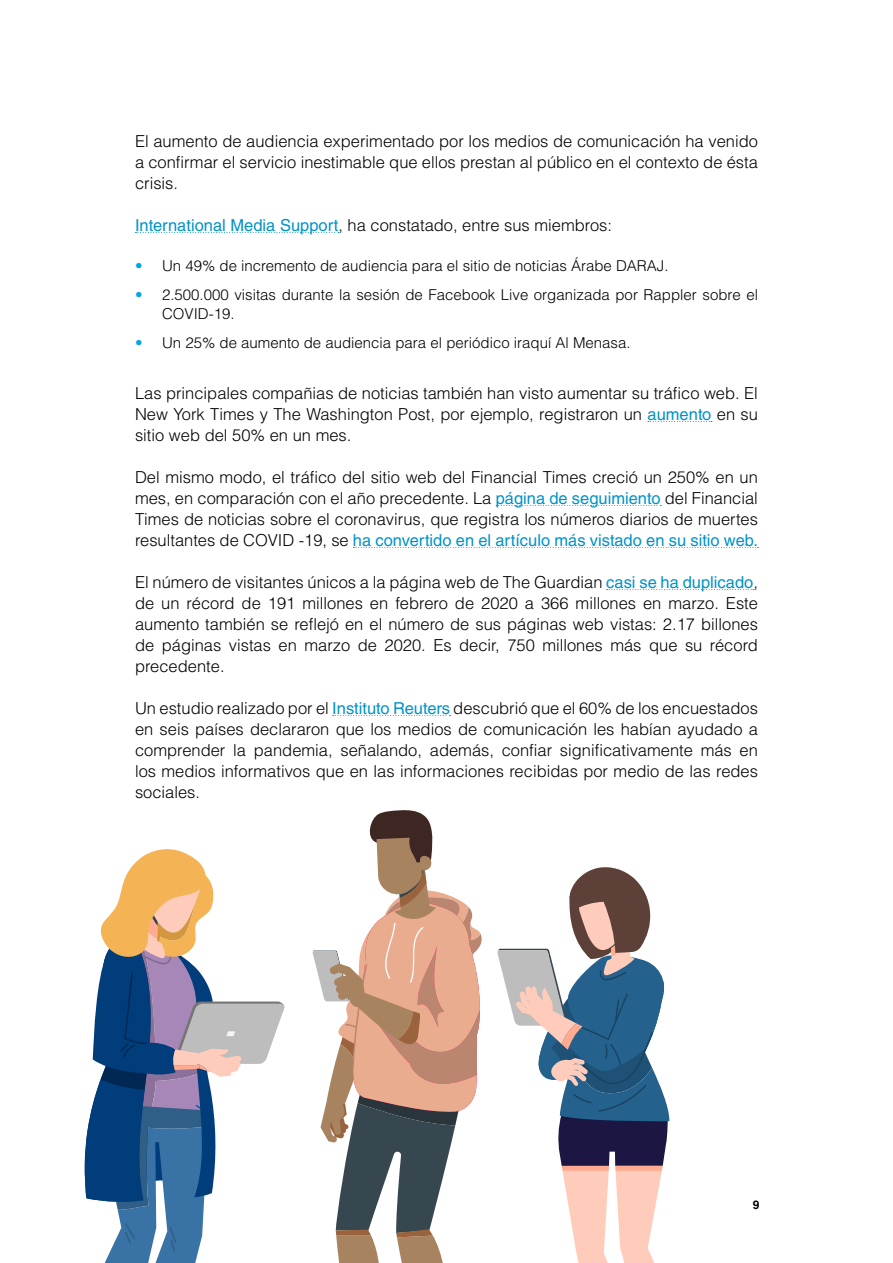
<style>
.page{position:relative;width:893px;height:1263px;background:#fff}
.page>*{position:absolute;margin:0;border:0;box-sizing:border-box;transform-origin:0 0}
.t1{font:300 16.5px/21px "Helvetica LT Std";color:#000;text-align:justify}
.t2{font:300 15px/19.5px "Helvetica LT Std";color:#000}
.t3{font:700 12px "Helvetica LT Std";color:#000}
.s1{font-weight:400;color:#0092c8}
.s2{color:#00a5e3}
</style>
<div class="page">
<svg style="left:497px;top:867px;width:173px;height:396px"></svg>
<svg style="left:313px;top:810px;width:169px;height:453px"></svg>
<svg style="left:85px;top:849px;width:200px;height:414px"></svg>
<svg style="left:135px;top:232px;width:204px;height:1px"></svg>
<svg style="left:648px;top:421px;width:64px;height:1px"></svg>
<svg style="left:496px;top:505px;width:165px;height:1px"></svg>
<svg style="left:353px;top:547px;width:406px;height:1px"></svg>
<svg style="left:607px;top:589px;width:147px;height:1px"></svg>
<svg style="left:333px;top:715px;width:117px;height:1px"></svg>
<p class="t1" style="left:135px;top:130px;width:624px">El aumento de audiencia experimentado por los medios de comunicación ha venido a confirmar el servicio inestimable que ellos prestan al público en el contexto de ésta crisis.</p>
<p class="t1" style="left:135px;top:214px;width:479px"><span class="s1">International Media Support</span>, ha constatado, entre sus miembros:</p>
<p class="t2" style="left:135px;top:256px;width:535px"><span class="s2">•</span> Un 49% de incremento de audiencia para el sitio de noticias Árabe DARAJ.</p>
<p class="t2" style="left:162px;top:285px;width:597px;text-indent:-27px"><span class="s2">•</span> 2.500.000 visitas durante la sesión de Facebook Live organizada por Rappler sobre el<br>COVID-19.</p>
<p class="t2" style="left:135px;top:333px;width:497px"><span class="s2">•</span> Un 25% de aumento de audiencia para el periódico iraquí Al Menasa.</p>
<p class="t1" style="left:135px;top:382px;width:624px">Las principales compañias de noticias también han visto aumentar su tráfico web. El New York Times y The Washington Post, por ejemplo, registraron un <span class="s1">aumento</span> en su sitio web del 50% en un mes.</p>
<p class="t1" style="left:135px;top:466px;width:624px">Del mismo modo, el tráfico del sitio web del Financial Times creció un 250% en un mes, en comparación con el año precedente. La <span class="s1">página de seguimiento</span> del Financial Times de noticias sobre el coronavirus, que registra los números diarios de muertes resultantes de COVID -19, se <span class="s1">ha convertido en el artículo más vistado en su sitio web.</span></p>
<p class="t1" style="left:135px;top:571px;width:624px">El número de visitantes únicos a la página web de The Guardian <span class="s1">casi se ha duplicado</span>, de un récord de 191 millones en febrero de 2020 a 366 millones en marzo. Este aumento también se reflejó en el número de sus páginas web vistas: 2.17 billones de páginas vistas en marzo de 2020. Es decir, 750 millones más que su récord precedente.</p>
<p class="t1" style="left:135px;top:697px;width:624px">Un estudio realizado por el <span class="s1">Instituto Reuters</span> descubrió que el 60% de los encuestados en seis países declararon que los medios de comunicación les habían ayudado a comprender la pandemia, señalando, además, confiar significativamente más en los medios informativos que en las informaciones recibidas por medio de las redes sociales.</p>
<p class="t3" style="left:753px;top:1198px;width:8px">9</p>
</div>
